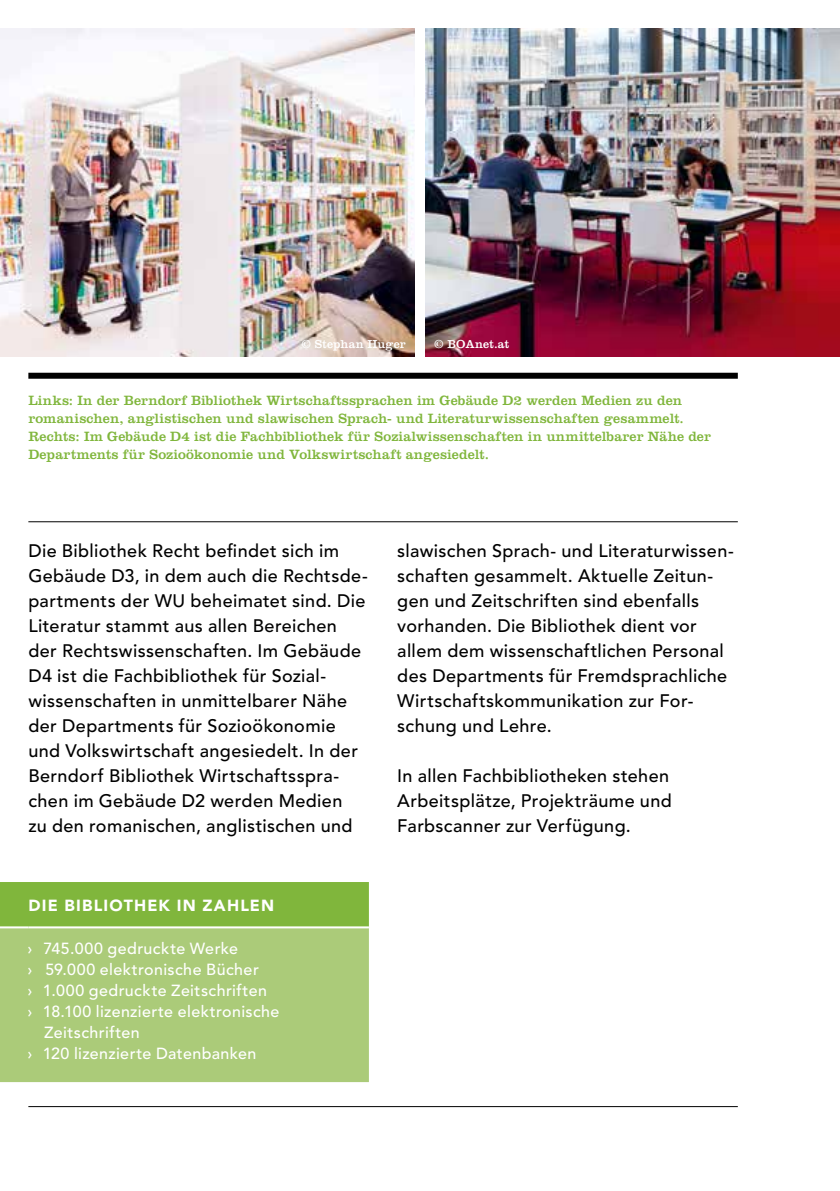
<style>
.page{position:relative;width:840px;height:1191px;background:#fff}
.page>*{position:absolute;margin:0;border:0;box-sizing:border-box;transform-origin:0 0}
.t1{font:500 18px/25px "Avenir LT Std";letter-spacing:.02em;color:#000}
.t2{font:500 16px "Avenir LT Std";letter-spacing:.025em;color:#fff}
.t3{font:900 16px "Avenir LT Std";letter-spacing:.07em;color:#fff}
.t4{font:14px/18px "Clarendon LT Std";letter-spacing:.01em;color:#80b63c}
.t5{font:12px "Clarendon LT Std";letter-spacing:.01em;color:#fff}
</style>
<div class="page">
<hr style="left:28px;top:1106px;width:709px;height:1px;background:#000">
<hr style="left:28px;top:521px;width:709px;height:1px;background:#000">
<div style="left:28px;top:373px;width:709px;height:6px;background:#000"></div>
<div style="left:0;top:882px;width:369px;height:44px;background:#80b63c"></div>
<div style="left:0;top:928px;width:369px;height:154px;background:#abcb79"></div>
<img style="left:0;top:28px;width:414px;height:329px">
<img style="left:425px;top:28px;width:414px;height:329px">
<p class="t5" style="left:301px;top:337px;width:106px">© Stephan Huger</p>
<p class="t5" style="left:434px;top:337px;width:76px">© BOAnet.at</p>
<p class="t4" style="left:28px;top:391px;width:683px">Links: In der Berndorf Bibliothek Wirtschaftssprachen im Gebäude D2 werden Medien zu den romanischen, anglistischen und slawischen Sprach- und Literaturwissenschaften gesammelt.<br>Rechts: Im Gebäude D4 ist die Fachbibliothek für Sozialwissenschaften in unmittelbarer Nähe der Departments für Sozioökonomie und Volkswirtschaft angesiedelt.</p>
<p class="t1" style="left:28px;top:538px;width:340px">Die Bibliothek Recht befindet sich im Gebäude D3, in dem auch die Rechtsde&shy;partments der WU beheimatet sind. Die Literatur stammt aus allen Bereichen der Rechtswissenschaften. Im Gebäude D4 ist die Fachbibliothek für Sozial&shy;wissenschaften in unmittelbarer Nähe der Departments für Sozioökonomie und Volkswirtschaft angesiedelt. In der Berndorf Bibliothek Wirtschaftsspra&shy;chen im Gebäude D2 werden Medien<br>zu den romanischen, anglistischen und</p>
<p class="t3" style="left:28px;top:895px;width:247px">DIE BIBLIOTHEK IN ZAHLEN</p>
<p class="t2" style="left:27px;top:939px;width:212px">› 745.000 gedruckte Werke</p>
<p class="t2" style="left:27px;top:960px;width:233px">› 59.000 elektronische Bücher</p>
<p class="t2" style="left:27px;top:981px;width:241px">› 1.000 gedruckte Zeitschriften</p>
<p class="t2" style="left:27px;top:1002px;width:253px">› 18.100 lizenzierte elektronische</p>
<p class="t2" style="left:44px;top:1022px;width:97px">Zeitschriften</p>
<p class="t2" style="left:27px;top:1043px;width:230px">› 120 lizenzierte Datenbanken</p>
<p class="t1" style="left:397px;top:538px;width:338px">slawischen Sprach- und Literaturwissen&shy;schaften gesammelt. Aktuelle Zeitun&shy;gen und Zeitschriften sind ebenfalls vorhanden. Die Bibliothek dient vor allem dem wissenschaftlichen Personal des Departments für Fremdsprachliche Wirtschaftskommunikation zur For&shy;schung und Lehre.</p>
<p class="t1" style="left:397px;top:763px;width:276px">In allen Fachbibliotheken stehen<br>Arbeitsplätze, Projekträume und<br>Farbscanner zur Verfügung.</p>
</div>
